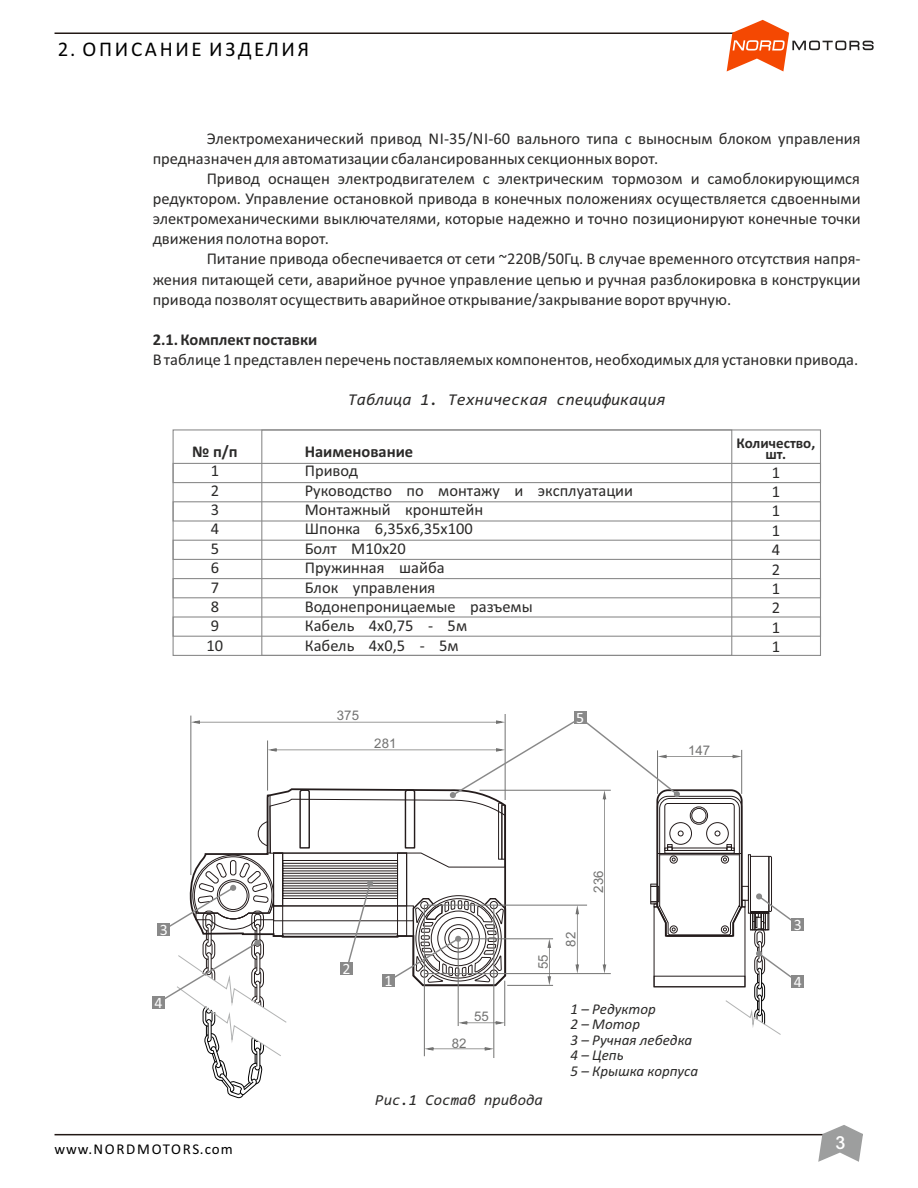
<style>
.page{position:relative;width:918px;height:1188px;background:#fff}
.page>*{position:absolute;margin:0;border:0;box-sizing:border-box;transform-origin:0 0}
.t1{font:21px "Calibri";letter-spacing:.125em;color:#000}
.t2{font:500 18px "Arial";color:#fff}
.t3{font:16.5px/19.4px "Calibri";color:#2b2a29}
.t4{font:700 16.5px "Calibri";color:#2b2a29}
.t5{font:italic 16.5px "Consolas";color:#2b2a29}
.t6{font:15.9px "Calibri";color:#fefefe}
.t7{font:italic 15.15px "Consolas";color:#2b2a29}
.t8{font:italic 15px/15.5px "Calibri";color:#2b2a29}
.t9{font:15px "Calibri";letter-spacing:.1em;color:#000}
.t10{font:700 15px/10.8px "Calibri";color:#2b2a29;text-align:center}
.t11{font:13.2px "Arial";color:#727271}
</style>
<div class="page">
<hr style="left:505px;top:714px;width:1px;height:86px;background:#727271">
<hr style="left:190px;top:716px;width:1px;height:159px;background:#727271">
<div style="left:152px;top:996px;width:13px;height:13px;background:#898989"></div>
<div style="left:574px;top:712px;width:13px;height:12px;background:#898989"></div>
<div style="left:791px;top:919px;width:13px;height:12px;background:#898989"></div>
<div style="left:791px;top:976px;width:13px;height:12px;background:#898989"></div>
<svg style="left:158px;top:717px;width:640px;height:381px"></svg>
<div style="left:383px;top:974px;width:12px;height:13px;background:#898989"></div>
<hr style="left:55px;top:33px;width:727px;height:1px;background:#221815">
<svg style="left:727px;top:20px;width:147px;height:51px"></svg>
<hr style="left:55px;top:1134px;width:808px;height:1px;background:#221815">
<svg style="left:818px;top:1125px;width:45px;height:37px"></svg>
<div style="left:173px;top:463px;width:648px;height:20px;border:1px solid #898989"></div>
<div style="left:173px;top:501px;width:648px;height:21px;border:1px solid #898989"></div>
<div style="left:173px;top:540px;width:648px;height:20px;border:1px solid #898989"></div>
<div style="left:173px;top:578px;width:648px;height:20px;border:1px solid #898989"></div>
<div style="left:173px;top:616px;width:648px;height:21px;border:1px solid #898989"></div>
<div style="left:261px;top:429px;width:471px;height:227px;border:1px solid #898989"></div>
<p class="t1" style="left:58px;top:40px;width:253px">2. ОПИСАНИЕ ИЗДЕЛИЯ</p>
<p class="t3" style="left:153px;top:129px;width:710px;line-height:20.1px;text-indent:54px">Электромеханический привод NI-35/NI-60 вального типа с выносным блоком управления предназначен для автоматизации сбалансированных секционных ворот.</p>
<p class="t3" style="left:153px;top:170px;width:710px;line-height:20.1px;text-align:justify;text-indent:54px">Привод оснащен электродвигателем с электрическим тормозом и самоблокирующимся редуктором. Управление остановкой привода в конечных положениях осуществляется сдвоенными электромеханическими выключателями, которые надежно и точно позиционируют конечные точки движения полотна ворот.</p>
<p class="t3" style="left:153px;top:250px;width:710px;line-height:20.1px;text-align:justify;text-indent:54px">Питание привода обеспечивается от сети ~220В/50Гц. В случае временного отсутствия напря&shy;жения питающей сети, аварийное ручное управление цепью и ручная разблокировка в конструкции привода позволят осуществить аварийное открывание/закрывание ворот вручную.</p>
<p class="t4" style="left:153px;top:333px;width:166px">2.1. Комплект поставки</p>
<p class="t3" style="left:153px;top:351px;width:707px">В таблице 1 представлен перечень поставляемых компонентов, необходимых для установки привода.</p>
<p class="t5" style="left:348px;top:393px;width:319px">Таблица 1. Техническая спецификация</p>
<p class="t4" style="left:192px;top:445px;width:47px">№ п/п</p>
<p class="t3" style="left:207px;top:463px;width:18px">1<br>2<br>3<br>4<br>5<br>6<br>7<br>8<br>9<br>10</p>
<p class="t10" style="left:737px;top:439px;width:80px">Количество, шт.</p>
<p class="t3" style="left:772px;top:464px;width:10px;text-align:justify">1<br>1<br>1<br>1<br>4<br>2<br>1<br>2<br>1<br>1</p>
<p class="t4" style="left:305px;top:445px;width:110px">Наименование</p>
<p class="t3" style="left:305px;top:463px;width:330px">Привод<br>Руководство по монтажу и эксплуатации<br>Монтажный кронштейн<br>Шпонка 6,35х6,35х100<br>Болт М10х20<br>Пружинная шайба<br>Блок управления<br>Водонепроницаемые разъемы<br>Кабель 4х0,75 - 5м<br>Кабель 4х0,5 - 5м</p>
<p class="t6" style="left:160px;top:923px;width:10px">3</p>
<p class="t6" style="left:154px;top:996px;width:10px">4</p>
<p class="t9" style="left:54px;top:1143px;width:180px">www.NORDMOTORS.com</p>
<p class="t11" style="left:337px;top:711px;width:24px">375</p>
<p class="t11" style="left:374px;top:738px;width:24px">281</p>
<p class="t6" style="left:576px;top:711px;width:10px">5</p>
<p class="t11" style="left:688px;top:745px;width:24px">147</p>
<p class="t6" style="left:343px;top:962px;width:10px">2</p>
<p class="t6" style="left:385px;top:974px;width:10px">1</p>
<p class="t11" style="left:452px;top:1038px;width:16px">82</p>
<p class="t11" style="left:474px;top:1011px;width:16px">55</p>
<p class="t11" style="left:538px;top:969px;width:16px;rotate:-90deg">55</p>
<p class="t7" style="left:375px;top:1094px;width:169px">Рис.1 Состав привода</p>
<p class="t11" style="left:566px;top:947px;width:16px;rotate:-90deg">82</p>
<p class="t11" style="left:594px;top:893px;width:24px;rotate:-90deg">236</p>
<p class="t8" style="left:570px;top:1002px;width:129px">1 – Редуктор<br>2 – Мотор<br>3 – Ручная лебедка<br>4 – Цепь<br>5 – Крышка корпуса</p>
<p class="t6" style="left:794px;top:918px;width:10px">3</p>
<p class="t6" style="left:794px;top:975px;width:10px">4</p>
<p class="t2" style="left:836px;top:1135px;width:11px">3</p>
</div>
